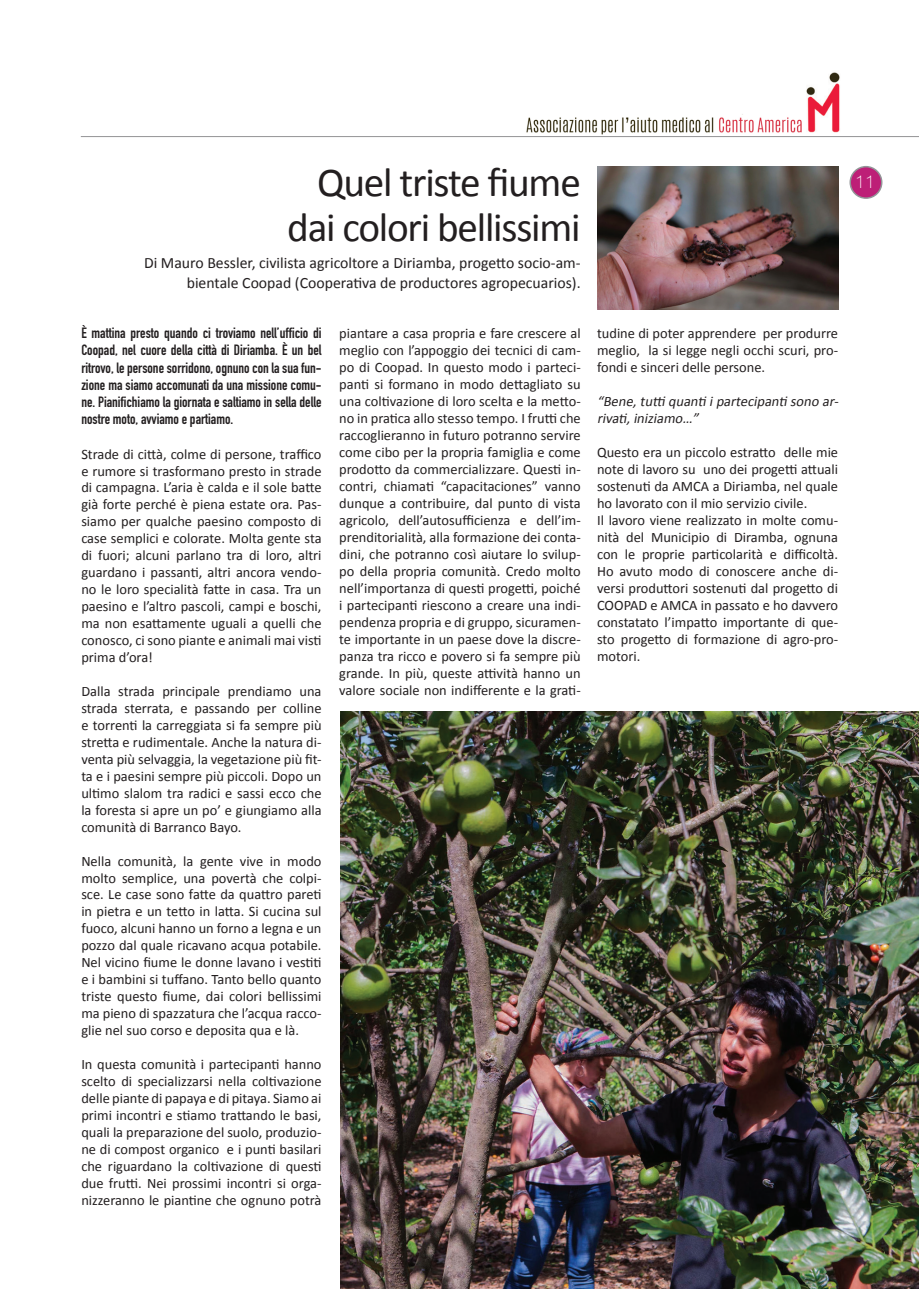
<style>
.page{position:relative;width:919px;height:1289px;background:#fff}
.page>*{position:absolute;margin:0;border:0;box-sizing:border-box;transform-origin:0 0}
.t1{font:41.25px "Calibri";letter-spacing:-.03em;color:#231f20}
.t2{font:100 18px "Helvetica Neue";color:#fff}
.t3{font:15.75px/20.7px "Calibri";color:#231f20;text-align:right}
.t4{font:700 14.7px/17.2px "DIN Condensed";color:#231f20;text-align:justify}
.t5{font:14.4px/17px "Calibri";color:#231f20;text-align:justify}
.t6{font:italic 14.4px/17px "Calibri";color:#231f20}
</style>
<div class="page">
<img style="left:526px;top:114px;width:276px;height:21px">
<hr style="left:81px;top:136px;width:837px;height:1px;background:#939395">
<img style="left:806px;top:72px;width:34px;height:61px">
<div style="left:850px;top:167px;width:31px;height:31px;background:#bd1f77;border-radius:50%"></div>
<div style="left:849px;top:166px;width:33px;height:33px;border:2px solid #939598;border-radius:50%"></div>
<img style="left:597px;top:166px;width:241px;height:143px">
<img style="left:340px;top:711px;width:578px;height:577px">
<h1 class="t1" style="left:317px;top:156px;width:265px">Quel triste fiume</h1>
<p class="t2" style="left:855px;top:168px;width:22px">11</p>
<h1 class="t1" style="left:287px;top:201px;width:295px">dai colori bellissimi</h1>
<p class="t3" style="left:144px;top:252px;width:438px">Di Mauro Bessler, civilista agricoltore a Diriamba, progetto socio-am&shy;bientale Coopad (Cooperativa de productores agropecuarios).</p>
<p class="t5" style="left:339px;top:325px;width:243px">piantare a casa propria e fare crescere al meglio con l’appoggio dei tecnici di cam&shy;po di Coopad. In questo modo i parteci&shy;panti si formano in modo dettagliato su una coltivazione di loro scelta e la metto&shy;no in pratica allo stesso tempo. I frutti che raccoglieranno in futuro potranno servire come cibo per la propria famiglia e come prodotto da commercializzare. Questi in&shy;contri, chiamati “capacitaciones” vanno dunque a contribuire, dal punto di vista agricolo, dell’autosufficienza e dell’im&shy;prenditorialità, alla formazione dei conta&shy;dini, che potranno così aiutare lo svilup&shy;po della propria comunità. Credo molto nell’importanza di questi progetti, poiché i partecipanti riescono a creare una indi&shy;pendenza propria e di gruppo, sicuramen&shy;te importante in un paese dove la discre&shy;panza tra ricco e povero si fa sempre più grande. In più, queste attività hanno un valore sociale non indifferente e la grati-</p>
<p class="t4" style="left:81px;top:324px;width:242px">È mattina presto quando ci troviamo nell’ufficio di Coopad, nel cuore della città di Diriamba. È un bel ritrovo, le persone sorridono, ognuno con la sua fun&shy;zione ma siamo accomunati da una missione comu&shy;ne. Pianifichiamo la giornata e saltiamo in sella delle nostre moto, avviamo e partiamo.</p>
<p class="t5" style="left:81px;top:445px;width:242px">Strade di città, colme di persone, traffico e rumore si trasformano presto in strade di campagna. L’aria è calda e il sole batte già forte perché è piena estate ora. Pas&shy;siamo per qualche paesino composto di case semplici e colorate. Molta gente sta di fuori; alcuni parlano tra di loro, altri guardano i passanti, altri ancora vendo&shy;no le loro specialità fatte in casa. Tra un paesino e l’altro pascoli, campi e boschi, ma non esattamente uguali a quelli che conosco, ci sono piante e animali mai visti prima d’ora!</p>
<p class="t5" style="left:81px;top:682px;width:242px">Dalla strada principale prendiamo una strada sterrata, e passando per colline e torrenti la carreggiata si fa sempre più stretta e rudimentale. Anche la natura di&shy;venta più selvaggia, la vegetazione più fit&shy;ta e i paesini sempre più piccoli. Dopo un ultimo slalom tra radici e sassi ecco che la foresta si apre un po’ e giungiamo alla comunità di Barranco Bayo.</p>
<p class="t5" style="left:81px;top:852px;width:242px">Nella comunità, la gente vive in modo molto semplice, una povertà che colpi&shy;sce. Le case sono fatte da quattro pareti in pietra e un tetto in latta. Si cucina sul fuoco, alcuni hanno un forno a legna e un pozzo dal quale ricavano acqua potabile.<br>Nel vicino fiume le donne lavano i vestiti e i bambini si tuffano. Tanto bello quanto triste questo fiume, dai colori bellissimi ma pieno di spazzatura che l’acqua racco&shy;glie nel suo corso e deposita qua e là.</p>
<p class="t5" style="left:81px;top:1055px;width:242px">In questa comunità i partecipanti hanno scelto di specializzarsi nella coltivazione delle piante di papaya e di pitaya. Siamo ai primi incontri e stiamo trattando le basi, quali la preparazione del suolo, produzio&shy;ne di compost organico e i punti basilari che riguardano la coltivazione di questi due frutti. Nei prossimi incontri si orga&shy;nizzeranno le piantine che ognuno potrà</p>
<p class="t5" style="left:597px;top:325px;width:242px">tudine di poter apprendere per produrre meglio, la si legge negli occhi scuri, pro&shy;fondi e sinceri delle persone.</p>
<p class="t6" style="left:597px;top:393px;width:246px">“Bene,tutti quanti ipartecipanti sono ar&shy;rivati,iniziamo…”</p>
<p class="t5" style="left:597px;top:444px;width:242px;text-align:left">Questo era un piccolo estratto delle mie note di lavoro su uno dei progetti attuali sostenuti da AMCA a Diriamba, nel quale ho lavorato con il mio servizio civile.<br>Il lavoro viene realizzato in molte comu&shy;nità del Municipio di Diramba, ognuna con le proprie particolarità e difficoltà.<br>Ho avuto modo di conoscere anche di&shy;versi produttori sostenuti dal progetto di COOPAD e AMCA in passato e ho davvero constatato l’impatto importante di que&shy;sto progetto di formazione di agro-pro&shy;motori.</p>
</div>
